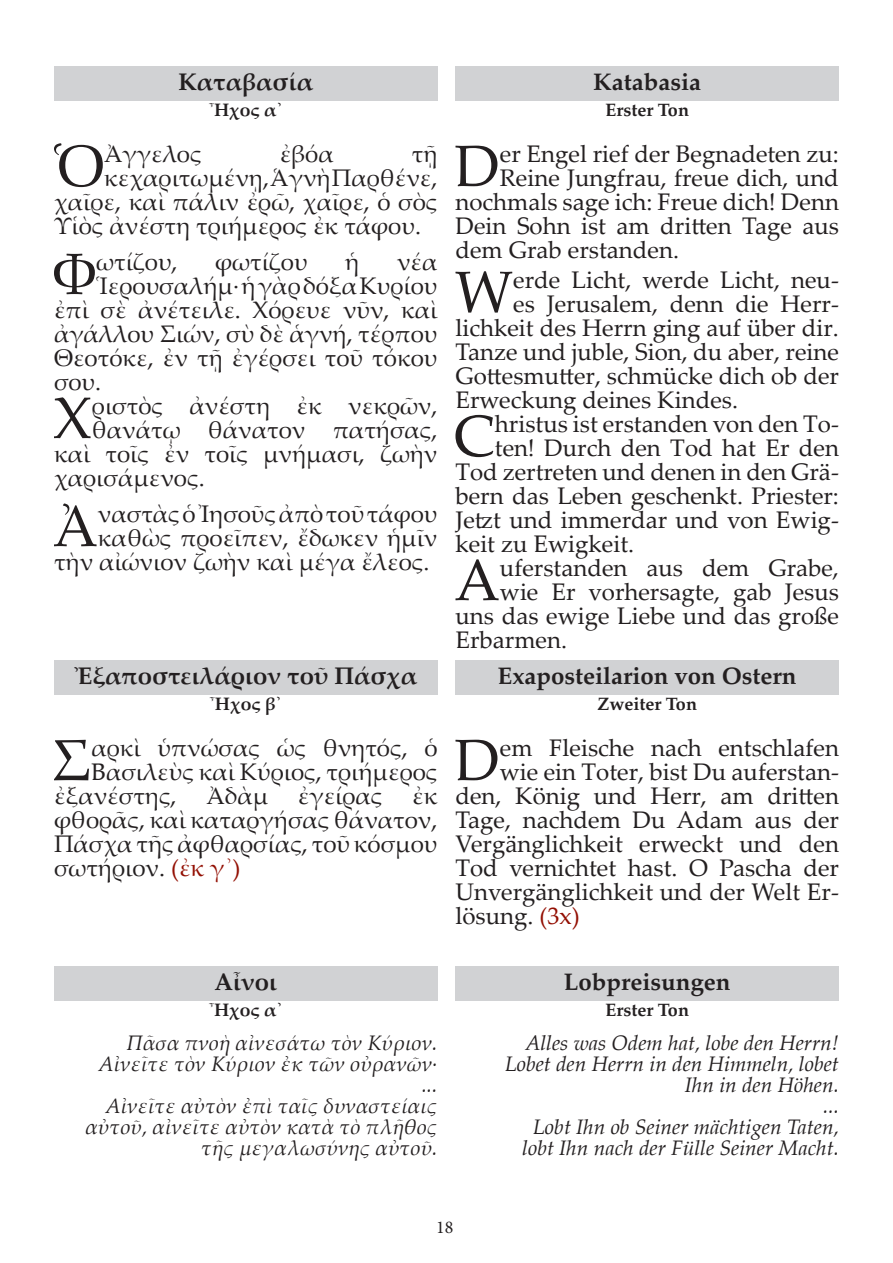
<style>
.page{position:relative;width:893px;height:1263px;background:#fff}
.page>*{position:absolute;margin:0;border:0;box-sizing:border-box;transform-origin:0 0}
.Text_Initiale{font:58.5px "Palatino Linotype";color:#231f20}
.Text_Initiale-2{font:24px "Palatino Linotype";color:#231f20}
.Überschrift_grau_unt{font:700 24px "Palatino";color:#231f20}
.Text_rechtsbündig{font:italic 21px/21px "Palatino";color:#231f20;text-align:right}
.Ton{font:700 18px "Palatino";color:#231f20}
.t1{font:18px "Minion Pro";color:#231f20}
.s1{color:#930f03}
</style>
<div class="page">
<div style="left:54px;top:66px;width:383px;height:35px;background:#d1d2d4"></div>
<div style="left:54px;top:660px;width:383px;height:35px;background:#d1d2d4"></div>
<div style="left:54px;top:966px;width:383px;height:35px;background:#d1d2d4"></div>
<div style="left:455px;top:66px;width:384px;height:35px;background:#d1d2d4"></div>
<div style="left:455px;top:660px;width:384px;height:35px;background:#d1d2d4"></div>
<div style="left:455px;top:966px;width:384px;height:35px;background:#d1d2d4"></div>
<p class="Überschrift_grau_unt" style="left:178px;top:61px;width:136px">Καταβασία</p>
<p class="Ton" style="left:209px;top:94px;width:75px">Ἦχος α᾽</p>
<p class="Text_Initiale" style="left:53px;top:125px;width:52px">Ὁ</p>
<p class="Text_Initiale-2" style="left:104px;top:137px;width:99px">Ἀγγελος</p>
<p class="Text_Initiale-2" style="left:280px;top:137px;width:56px">ἐβόα</p>
<p class="Text_Initiale-2" style="left:412px;top:137px;width:27px">τῇ</p>
<p class="Text_Initiale-2" style="left:104px;top:161px;width:335px">κεχαριτωμένῃ, Ἁγνὴ Παρθένε,</p>
<p class="Text_Initiale-2" style="left:54px;top:185px;width:385px">χαῖρε, καὶ πάλιν ἐρῶ, χαῖρε, ὁ σὸς</p>
<p class="Text_Initiale-2" style="left:54px;top:209px;width:368px">Υἱὸς ἀνέστη τριήμερος ἐκ τάφου.</p>
<p class="Text_Initiale" style="left:53px;top:233px;width:45px">Φ</p>
<p class="Text_Initiale-2" style="left:96px;top:245px;width:83px">ωτίζου,</p>
<p class="Text_Initiale-2" style="left:215px;top:245px;width:94px">φωτίζου</p>
<p class="Text_Initiale-2" style="left:345px;top:245px;width:16px">ἡ</p>
<p class="Text_Initiale-2" style="left:397px;top:245px;width:42px">νέα</p>
<p class="Text_Initiale-2" style="left:96px;top:269px;width:343px">Ἱερουσαλήμ· ἡ γὰρ δόξα Κυρίου</p>
<p class="Text_Initiale-2" style="left:54px;top:293px;width:385px">ἐπὶ σὲ ἀνέτειλε. Χόρευε νῦν, καὶ</p>
<p class="Text_Initiale-2" style="left:54px;top:317px;width:385px">ἀγάλλου Σιών, σὺ δὲ ἁγνή, τέρπου</p>
<p class="Text_Initiale-2" style="left:54px;top:341px;width:385px">Θεοτόκε, ἐν τῇ ἐγέρσει τοῦ τόκου</p>
<p class="Text_Initiale-2" style="left:54px;top:365px;width:49px">σου.</p>
<p class="Text_Initiale" style="left:53px;top:377px;width:40px">Χ</p>
<p class="Text_Initiale-2" style="left:92px;top:389px;width:347px">ριστὸς ἀνέστη ἐκ νεκρῶν,</p>
<p class="Text_Initiale-2" style="left:92px;top:413px;width:347px">θανάτῳ θάνατον πατήσας,</p>
<p class="Text_Initiale-2" style="left:54px;top:437px;width:385px">καὶ τοῖς ἐν τοῖς μνήμασι, ζωὴν</p>
<p class="Text_Initiale-2" style="left:54px;top:461px;width:152px">χαρισάμενος.</p>
<p class="Text_Initiale" style="left:53px;top:485px;width:46px">Ἀ</p>
<p class="Text_Initiale-2" style="left:98px;top:497px;width:341px">ναστὰς ὁ Ἰησοῦς ἀπὸ τοῦ τάφου</p>
<p class="Text_Initiale-2" style="left:98px;top:521px;width:341px">καθὼς προεῖπεν, ἔδωκεν ἡμῖν</p>
<p class="Text_Initiale-2" style="left:54px;top:545px;width:377px">τὴν αἰώνιον ζωὴν καὶ μέγα ἔλεος.</p>
<p class="Überschrift_grau_unt" style="left:74px;top:655px;width:344px">Ἐξαποστειλάριον τοῦ Πάσχα</p>
<p class="Ton" style="left:210px;top:688px;width:73px">Ἦχος β᾽</p>
<p class="Text_Initiale" style="left:51px;top:719px;width:42px">Σ</p>
<p class="Text_Initiale-2" style="left:91px;top:731px;width:348px">αρκὶ ὑπνώσας ὡς θνητός, ὁ</p>
<p class="Text_Initiale-2" style="left:91px;top:755px;width:348px">Βασιλεὺς καὶ Κύριος, τριήμερος</p>
<p class="Text_Initiale-2" style="left:54px;top:779px;width:385px">ἐξανέστης, Ἀδὰμ ἐγείρας ἐκ</p>
<p class="Text_Initiale-2" style="left:54px;top:803px;width:385px">φθορᾶς, καὶ καταργήσας θάνατον,</p>
<p class="Text_Initiale-2" style="left:54px;top:827px;width:385px">Πάσχα τῆς ἀφθαρσίας, τοῦ κόσμου</p>
<p class="Text_Initiale-2" style="left:54px;top:851px;width:188px">σωτήριον. <span class="s1">(ἐκ γ᾽)</span></p>
<p class="Überschrift_grau_unt" style="left:214px;top:961px;width:64px">Αἶνοι</p>
<p class="Ton" style="left:209px;top:994px;width:75px">Ἦχος α᾽</p>
<p class="Text_rechtsbündig" style="left:99px;top:1032px;width:340px">Πᾶσα πνοὴ αἰνεσάτω τὸν Κύριον.<br>Αἰνεῖτε τὸν Κύριον ἐκ τῶν οὐρανῶν·</p>
<p class="Text_rechtsbündig" style="left:422px;top:1074px;width:17px">...</p>
<p class="Text_rechtsbündig" style="left:85px;top:1095px;width:354px">Αἰνεῖτε αὐτὸν ἐπὶ ταῖς δυναστείαις αὐτοῦ, αἰνεῖτε αὐτὸν κατὰ τὸ πλῆθος τῆς μεγαλωσύνης αὐτοῦ.</p>
<p class="Überschrift_grau_unt" style="left:593px;top:61px;width:109px">Katabasia</p>
<p class="Ton" style="left:605px;top:94px;width:85px">Erster Ton</p>
<p class="Text_Initiale" style="left:455px;top:125px;width:47px">D</p>
<p class="Text_Initiale-2" style="left:500px;top:137px;width:341px">er Engel rief der Begnadeten zu:</p>
<p class="Text_Initiale-2" style="left:500px;top:161px;width:341px">Reine Jungfrau, freue dich, und</p>
<p class="Text_Initiale-2" style="left:455px;top:185px;width:385px">nochmals sage ich: Freue dich! Denn</p>
<p class="Text_Initiale-2" style="left:455px;top:209px;width:385px">Dein Sohn ist am dritten Tage aus</p>
<p class="Text_Initiale-2" style="left:455px;top:233px;width:225px">dem Grab erstanden.</p>
<p class="Text_Initiale" style="left:455px;top:251px;width:60px">W</p>
<p class="Text_Initiale-2" style="left:513px;top:263px;width:327px">erde Licht, werde Licht, neu-</p>
<p class="Text_Initiale-2" style="left:513px;top:287px;width:327px">es Jerusalem, denn die Herr-</p>
<p class="Text_Initiale-2" style="left:455px;top:311px;width:385px">lichkeit des Herrn ging auf über dir.</p>
<p class="Text_Initiale-2" style="left:455px;top:335px;width:385px">Tanze und juble, Sion, du aber, reine</p>
<p class="Text_Initiale-2" style="left:455px;top:359px;width:385px">Gottesmutter, schmücke dich ob der</p>
<p class="Text_Initiale-2" style="left:455px;top:383px;width:284px">Erweckung deines Kindes.</p>
<p class="Text_Initiale" style="left:453px;top:395px;width:43px">C</p>
<p class="Text_Initiale-2" style="left:495px;top:407px;width:346px">hristus ist erstanden von den To-</p>
<p class="Text_Initiale-2" style="left:495px;top:431px;width:346px">ten! Durch den Tod hat Er den</p>
<p class="Text_Initiale-2" style="left:455px;top:455px;width:385px">Tod zertreten und denen in den Grä-</p>
<p class="Text_Initiale-2" style="left:455px;top:479px;width:385px">bern das Leben geschenkt. Priester:</p>
<p class="Text_Initiale-2" style="left:455px;top:503px;width:385px">Jetzt und immerdar und von Ewig-</p>
<p class="Text_Initiale-2" style="left:455px;top:527px;width:180px">keit zu Ewigkeit.</p>
<p class="Text_Initiale" style="left:454px;top:539px;width:47px">A</p>
<p class="Text_Initiale-2" style="left:500px;top:551px;width:340px">uferstanden aus dem Grabe,</p>
<p class="Text_Initiale-2" style="left:500px;top:575px;width:340px">wie Er vorhersagte, gab Jesus</p>
<p class="Text_Initiale-2" style="left:455px;top:599px;width:385px">uns das ewige Liebe und das große</p>
<p class="Text_Initiale-2" style="left:455px;top:623px;width:113px">Erbarmen.</p>
<p class="Überschrift_grau_unt" style="left:498px;top:655px;width:300px">Exaposteilarion von Ostern</p>
<p class="Ton" style="left:597px;top:688px;width:101px">Zweiter Ton</p>
<p class="Text_Initiale" style="left:455px;top:719px;width:47px">D</p>
<p class="Text_Initiale-2" style="left:500px;top:731px;width:341px">em Fleische nach entschlafen</p>
<p class="Text_Initiale-2" style="left:500px;top:755px;width:341px">wie ein Toter, bist Du auferstan-</p>
<p class="Text_Initiale-2" style="left:455px;top:779px;width:385px">den, König und Herr, am dritten</p>
<p class="Text_Initiale-2" style="left:455px;top:803px;width:385px">Tage, nachdem Du Adam aus der</p>
<p class="Text_Initiale-2" style="left:455px;top:827px;width:385px">Vergänglichkeit erweckt und den</p>
<p class="Text_Initiale-2" style="left:455px;top:851px;width:385px">Tod vernichtet hast. O Pascha der</p>
<p class="Text_Initiale-2" style="left:455px;top:875px;width:385px">Unvergänglichkeit und der Welt Er-</p>
<p class="Text_Initiale-2" style="left:455px;top:899px;width:126px">lösung. <span class="s1">(3x)</span></p>
<p class="Überschrift_grau_unt" style="left:564px;top:961px;width:168px">Lobpreisungen</p>
<p class="Ton" style="left:605px;top:994px;width:85px">Erster Ton</p>
<p class="Text_rechtsbündig" style="left:505px;top:1032px;width:335px">Alles was Odem hat, lobe den Herrn!<br>Lobet den Herrn in den Himmeln, lobet<br>Ihn in den Höhen.</p>
<p class="Text_rechtsbündig" style="left:823px;top:1095px;width:17px">...</p>
<p class="Text_rechtsbündig" style="left:522px;top:1116px;width:318px;text-align:center">Lobt Ihn ob Seiner mächtigen Taten, lobt Ihn nach der Fülle Seiner Macht.</p>
<p class="t1" style="left:436px;top:1215px;width:19px">18</p>
</div>
